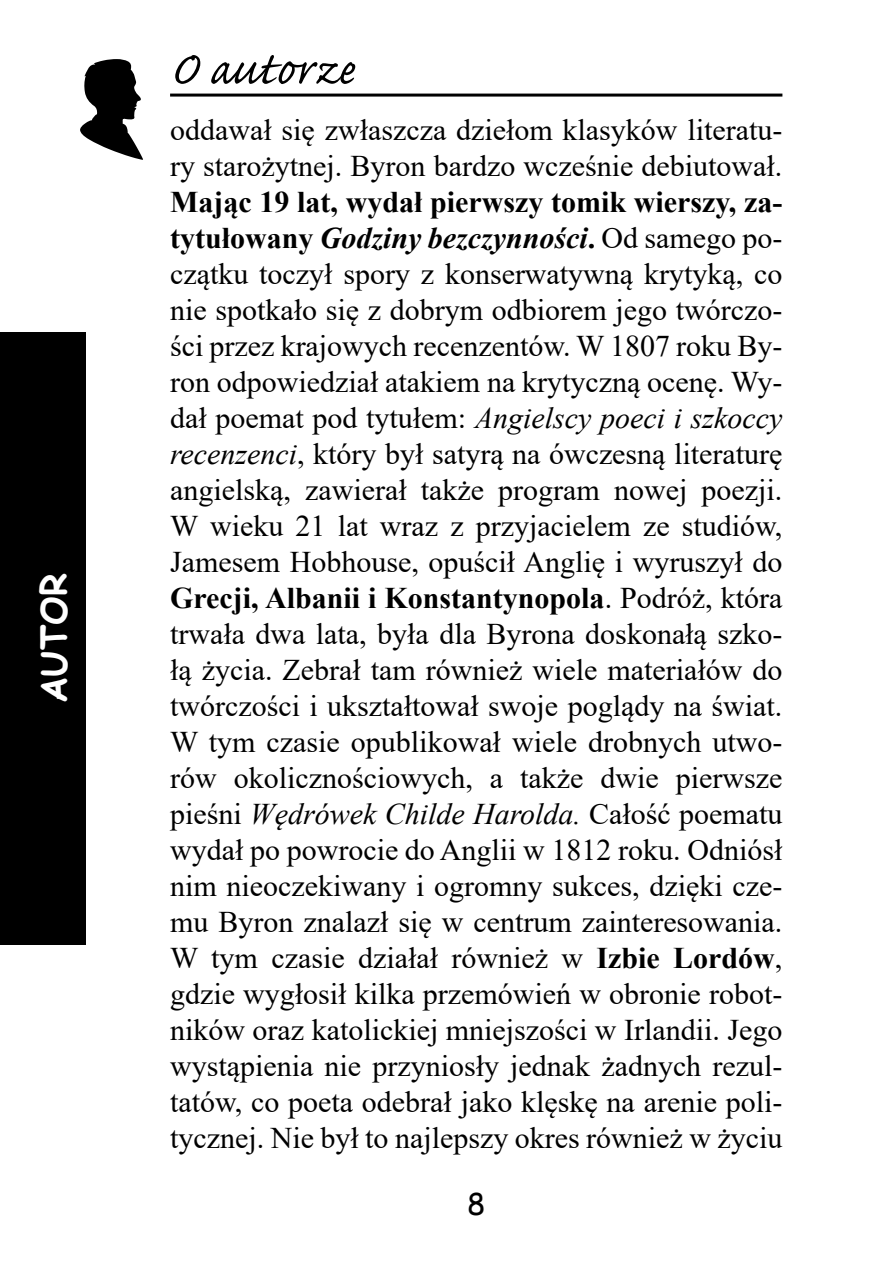
<style>
.page{position:relative;width:893px;height:1276px;background:#fff}
.page>*{position:absolute;margin:0;border:0;box-sizing:border-box;transform-origin:0 0}
.t1{font:60px "Caflisch Script Pro";color:#000}
.t2{font:700 36px "Comic Sans MS";color:#fff}
.Normalny{font:30px/36px "Times New Roman";color:#000;text-align:justify}
.t3{font:30px "Comic Sans MS";color:#000}
.s1{font-weight:700}
.s2{font-weight:700;font-style:italic}
.s3{font-style:italic}
</style>
<div class="page">
<div style="left:0;top:332px;width:85px;height:612px;background:#000"></div>
<hr style="left:170px;top:94px;width:612px;height:3px;background:#000">
<svg style="left:80px;top:59px;width:63px;height:101px"></svg>
<p class="t2" style="left:27px;top:703px;width:131px;rotate:-90deg">AUTOR</p>
<h1 class="t1" style="left:170px;top:38px;width:185px">O autorze</h1>
<p class="Normalny" style="left:170px;top:111px;width:614px">oddawał się zwłaszcza dziełom klasyków literatu&shy;ry starożytnej. Byron bardzo wcześnie debiutował.<br><span class="s1">Mając 19 lat, wydał pierwszy tomik wierszy, za&shy;tytułowany</span> <span class="s2">Godziny bezczynności</span><span class="s1">.</span> Od samego po&shy;czątku toczył spory z konserwatywną krytyką, co nie spotkało się z dobrym odbiorem jego twórczo&shy;ści przez krajowych recenzentów. W 1807 roku By&shy;ron odpowiedział atakiem na krytyczną ocenę. Wy&shy;dał poemat pod tytułem: <span class="s3">Angielscy poeci i szkoccy recenzenci</span>, który był satyrą na ówczesną literaturę angielską, zawierał także program nowej poezji.<br>W wieku 21 lat wraz z przyjacielem ze studiów, Jamesem Hobhouse, opuścił Anglię i wyruszył do <span class="s1">Grecji, Albanii i Konstantynopola</span>. Podróż, która trwała dwa lata, była dla Byrona doskonałą szko&shy;łą życia. Zebrał tam również wiele materiałów do twórczości i ukształtował swoje poglądy na świat.<br>W tym czasie opublikował wiele drobnych utwo&shy;rów okolicznościowych, a także dwie pierwsze pieśni <span class="s3">Wędrówek Childe Harolda.</span> Całość poematu wydał po powrocie do Anglii w 1812 roku. Odniósł nim nieoczekiwany i ogromny sukces, dzięki cze&shy;mu Byron znalazł się w centrum zainteresowania.<br>W tym czasie działał również w <span class="s1">Izbie Lordów</span>, gdzie wygłosił kilka przemówień w obronie robot&shy;ników oraz katolickiej mniejszości w Irlandii. Jego wystąpienia nie przyniosły jednak żadnych rezul&shy;tatów, co poeta odebrał jako klęskę na arenie poli&shy;tycznej. Nie był to najlepszy okres również w życiu</p>
<p class="t3" style="left:467px;top:1181px;width:20px">8</p>
</div>
